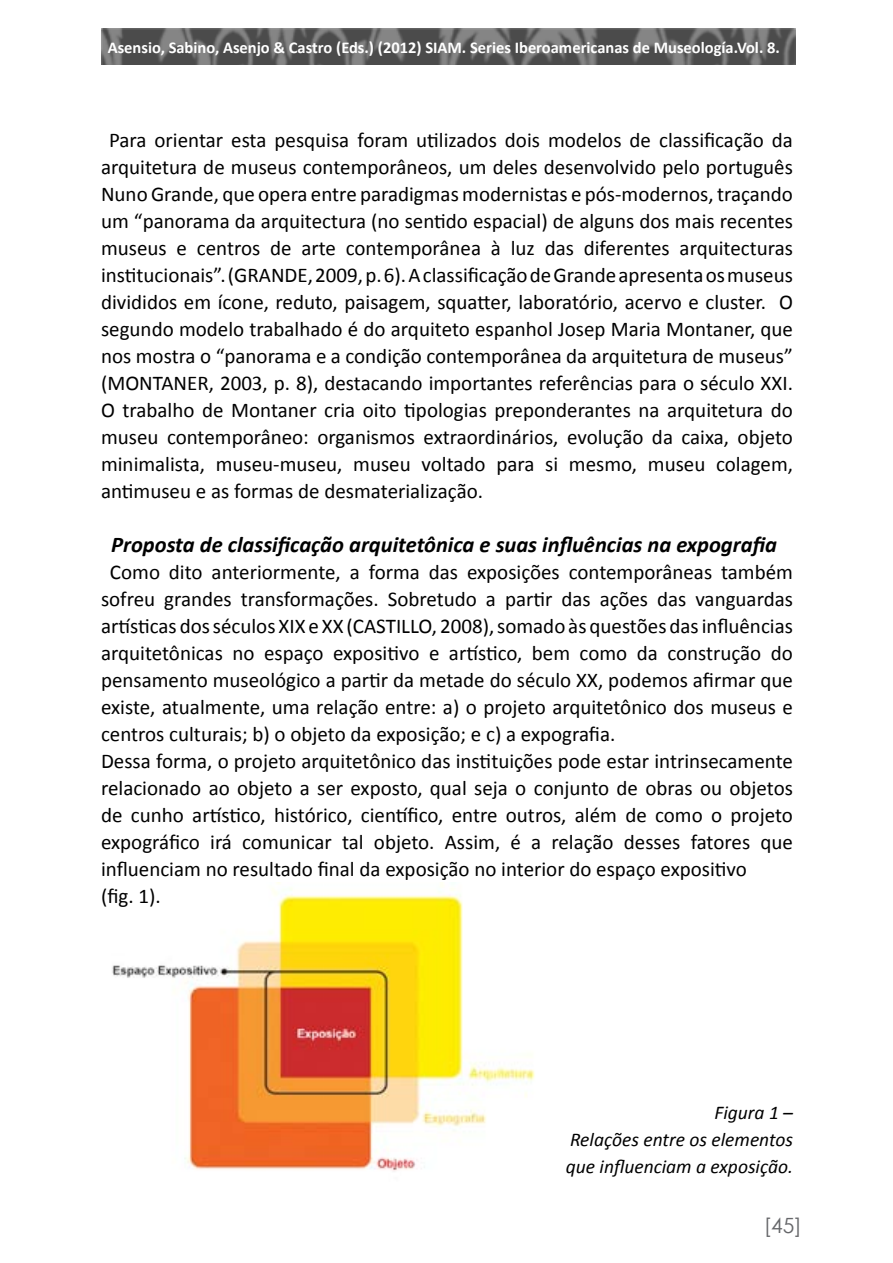
<style>
.page{position:relative;width:893px;height:1263px;background:#fff}
.page>*{position:absolute;margin:0;border:0;box-sizing:border-box;transform-origin:0 0}
.t1{font:italic 700 22.5px "Calibri";color:#000}
.t2{font:21px/27px "Calibri";color:#000;text-align:justify}
.t3{font:21px "Century Gothic";color:#66676a}
.t4{font:italic 19.5px/27px "Calibri";color:#000;text-align:justify}
.t5{font:700 16.5px "Calibri";color:#fff}
</style>
<div class="page">
<img style="left:102px;top:28px;width:693px;height:37px">
<img style="left:112px;top:882px;width:423px;height:289px">
<p class="t5" style="left:108px;top:37px;width:674px">Asensio, Sabino, Asenjo &amp; Castro (Eds.) (2012) SIAM. Series Iberoamericanas de Museología.Vol. 8.</p>
<p class="t2" style="left:101px;top:127px;width:693px;text-indent:8px">Para orientar esta pesquisa foram utilizados dois modelos de classificação da arquitetura de museus contemporâneos, um deles desenvolvido pelo português Nuno Grande, que opera entre paradigmas modernistas e pós-modernos, traçando um “panorama da arquitectura (no sentido espacial) de alguns dos mais recentes museus e centros de arte contemporânea à luz das diferentes arquitecturas institucionais”. (GRANDE, 2009, p. 6). A classificação de Grande apresenta os museus divididos em ícone, reduto, paisagem, squatter, laboratório, acervo e cluster. O segundo modelo trabalhado é do arquiteto espanhol Josep Maria Montaner, que nos mostra o “panorama e a condição contemporânea da arquitetura de museus” (MONTANER, 2003, p. 8), destacando importantes referências para o século XXI.<br>O trabalho de Montaner cria oito tipologias preponderantes na arquitetura do museu contemporâneo: organismos extraordinários, evolução da caixa, objeto minimalista, museu-museu, museu voltado para si mesmo, museu colagem, antimuseu e as formas de desmaterialização.</p>
<p class="t1" style="left:111px;top:530px;width:667px">Proposta de classificação arquitetônica e suas influências na expografia</p>
<p class="t2" style="left:101px;top:559px;width:693px;text-align:left;text-indent:9px">Como dito anteriormente, a forma das exposições contemporâneas também sofreu grandes transformações. Sobretudo a partir das ações das vanguardas artísticas dos séculos XIX e XX (CASTILLO, 2008), somado às questões das influências arquitetônicas no espaço expositivo e artístico, bem como da construção do pensamento museológico a partir da metade do século XX, podemos afirmar que existe, atualmente, uma relação entre: a) o projeto arquitetônico dos museus e centros culturais; b) o objeto da exposição; e c) a expografia.<br>Dessa forma, o projeto arquitetônico das instituições pode estar intrinsecamente relacionado ao objeto a ser exposto, qual seja o conjunto de obras ou objetos de cunho artístico, histórico, científico, entre outros, além de como o projeto expográfico irá comunicar tal objeto. Assim, é a relação desses fatores que influenciam no resultado final da exposição no interior do espaço expositivo<br>(fig. 1).</p>
<p class="t4" style="left:566px;top:1098px;width:229px;text-indent:149px">Figura 1 – Relações entre os elementos que influenciam a exposição.</p>
<p class="t3" style="left:764px;top:1211px;width:40px">[45]</p>
</div>
